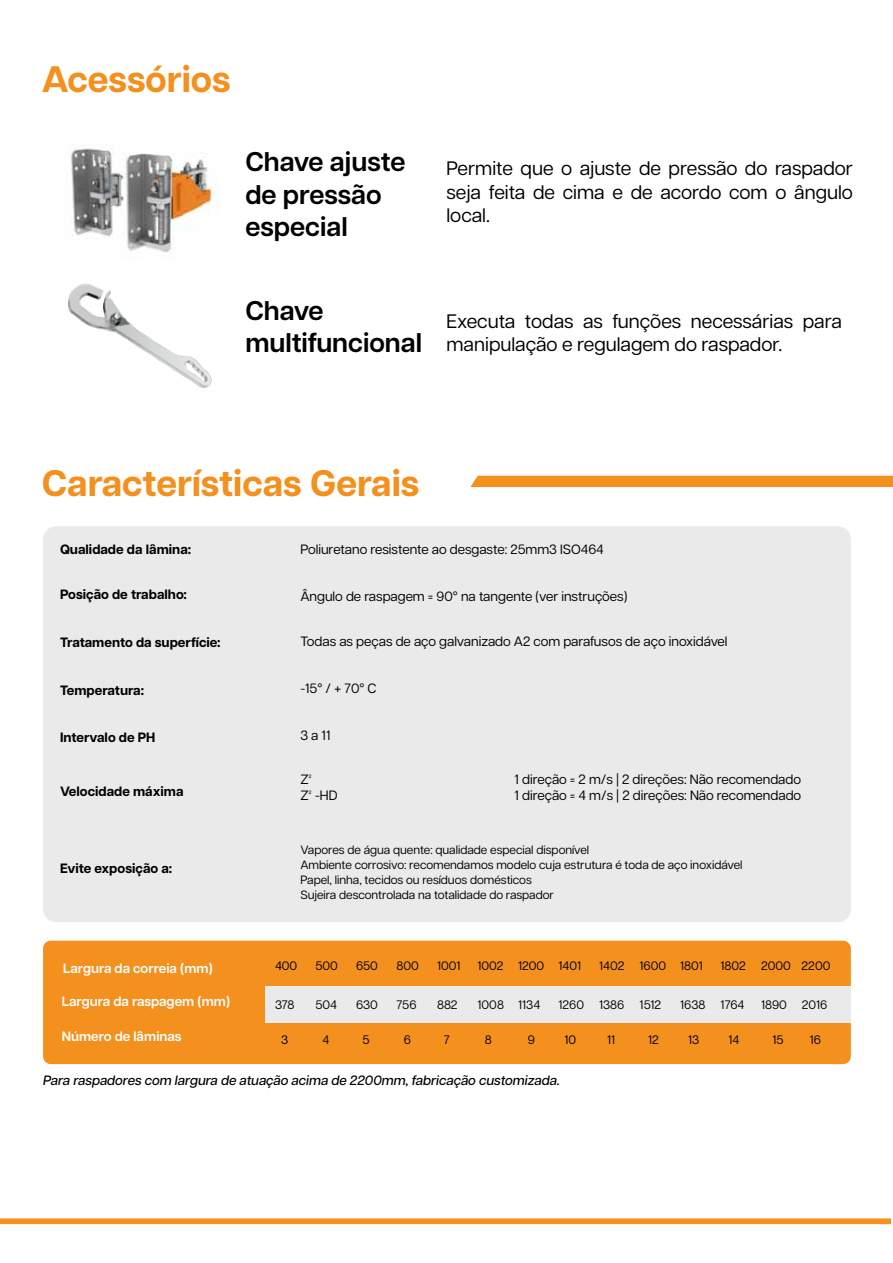
<style>
.page{position:relative;width:893px;height:1263px;background:#fff}
.page>*{position:absolute;margin:0;border:0;box-sizing:border-box;transform-origin:0 0}
.t1{font:700 36.75px "Articulat CF";color:#f3901e}
.t2{font:600 27px/32.4px "Articulat CF";color:#010101}
.t3{font:19.5px/23.4px "Articulat CF";color:#010101;text-align:justify}
.t4{font:13.5px "Articulat CF";color:#010101}
.t5{font:700 13.5px "Articulat CF";color:#010101}
.t6{font:italic 500 13.5px "Articulat CF";color:#010101}
.t7{font:600 13.5px "Articulat CF";color:#fff}
.t8{font:12.3px "Articulat CF";color:#010101}
.t9{font:12px/15px "Articulat CF";color:#010101}
</style>
<div class="page">
<div style="left:470px;top:476px;width:423px;height:11px;background:#f3901e"></div>
<img style="left:70px;top:148px;width:150px;height:105px">
<img style="left:68px;top:283px;width:144px;height:105px">
<div style="left:43px;top:526px;width:808px;height:396px;background:#eaeaea;border-radius:13px"></div>
<div style="left:43px;top:941px;width:808px;height:123px;background:#f3901e;border-radius:8px"></div>
<div style="left:266px;top:986px;width:585px;height:37px;background:#eaeaea"></div>
<svg style="left:0;top:1218px;width:891px;height:6px;background:#f3982f"></svg>
<h1 class="t1" style="left:42px;top:52px;width:190px">Acessórios</h1>
<h2 class="t2" style="left:245px;top:145px;width:162px">Chave ajuste de pressão especial</h2>
<h2 class="t2" style="left:245px;top:293px;width:178px">Chave multifuncional</h2>
<h3 class="t3" style="left:446px;top:156px;width:408px">Permite que o ajuste de pressão do raspador seja feita de cima e de acordo com o ângulo local.</h3>
<h3 class="t3" style="left:446px;top:308px;width:397px">Executa todas as funções necessárias para manipulação e regulagem do raspador.</h3>
<h1 class="t1" style="left:42px;top:456px;width:379px">Características Gerais</h1>
<p class="t5" style="left:60px;top:540px;width:133px">Qualidade da lâmina:</p>
<p class="t5" style="left:60px;top:585px;width:128px">Posição de trabalho:</p>
<p class="t5" style="left:60px;top:632px;width:162px">Tratamento da superfície:</p>
<p class="t5" style="left:60px;top:680px;width:86px">Temperatura:</p>
<p class="t5" style="left:60px;top:727px;width:97px">Intervalo de PH</p>
<p class="t5" style="left:60px;top:781px;width:125px">Velocidade máxima</p>
<p class="t5" style="left:60px;top:859px;width:114px">Evite exposição a:</p>
<p class="t4" style="left:300px;top:540px;width:305px">Poliuretano resistente ao desgaste: 25mm3 ISO464</p>
<p class="t4" style="left:300px;top:586px;width:328px">Ângulo de raspagem = 90° na tangente (ver instruções)</p>
<p class="t4" style="left:300px;top:631px;width:429px">Todas as peças de aço galvanizado A2 com parafusos de aço inoxidável</p>
<p class="t4" style="left:300px;top:679px;width:78px">-15° / + 70° C</p>
<p class="t4" style="left:300px;top:725px;width:32px">3 a 11</p>
<p class="t4" style="left:300px;top:769px;width:13px">Z²</p>
<p class="t4" style="left:515px;top:769px;width:288px">1 direção = 2 m/s | 2 direções: Não recomendado</p>
<p class="t4" style="left:300px;top:785px;width:39px">Z² -HD</p>
<p class="t4" style="left:515px;top:786px;width:288px">1 direção = 4 m/s | 2 direções: Não recomendado</p>
<p class="t9" style="left:300px;top:841px;width:444px">Vapores de água quente: qualidade especial disponível<br>Ambiente corrosivo: recomendamos modelo cuja estrutura é toda de aço inoxidável Papel, linha, tecidos ou resíduos domésticos<br>Sujeira descontrolada na totalidade do raspador</p>
<p class="t7" style="left:63px;top:958px;width:151px">Largura da correia (mm)</p>
<p class="t8" style="left:275px;top:957px;width:24px">400</p>
<p class="t8" style="left:315px;top:957px;width:24px">500</p>
<p class="t8" style="left:356px;top:957px;width:23px">650</p>
<p class="t8" style="left:396px;top:957px;width:24px">800</p>
<p class="t8" style="left:437px;top:957px;width:25px">1001</p>
<p class="t8" style="left:478px;top:957px;width:105px">1002 1200 1401</p>
<p class="t8" style="left:599px;top:957px;width:105px">1402 1600 1801</p>
<p class="t8" style="left:721px;top:957px;width:111px">1802 2000 2200</p>
<p class="t7" style="left:62px;top:992px;width:170px">Largura da raspagem (mm)</p>
<p class="t8" style="left:275px;top:996px;width:21px">378</p>
<p class="t8" style="left:316px;top:996px;width:23px">504</p>
<p class="t8" style="left:356px;top:996px;width:23px">630</p>
<p class="t8" style="left:397px;top:996px;width:21px">756</p>
<p class="t8" style="left:437px;top:996px;width:22px">882</p>
<p class="t8" style="left:478px;top:996px;width:64px">1008 1134</p>
<p class="t8" style="left:559px;top:996px;width:104px">1260 1386 1512</p>
<p class="t8" style="left:680px;top:996px;width:66px">1638 1764</p>
<p class="t8" style="left:761px;top:996px;width:68px">1890 2016</p>
<p class="t7" style="left:62px;top:1026px;width:121px">Número de lâminas</p>
<p class="t6" style="left:43px;top:1070px;width:518px">Para raspadores com largura de atuação acima de 2200mm, fabricação customizada.</p>
<p class="t8" style="left:281px;top:1031px;width:9px">3</p>
<p class="t8" style="left:323px;top:1031px;width:8px">4</p>
<p class="t8" style="left:363px;top:1031px;width:9px">5</p>
<p class="t8" style="left:404px;top:1031px;width:9px">6</p>
<p class="t8" style="left:444px;top:1031px;width:7px">7</p>
<p class="t8" style="left:485px;top:1031px;width:8px">8</p>
<p class="t8" style="left:528px;top:1031px;width:9px">9</p>
<p class="t8" style="left:565px;top:1031px;width:13px">10</p>
<p class="t8" style="left:607px;top:1031px;width:10px">11</p>
<p class="t8" style="left:648px;top:1031px;width:12px">12</p>
<p class="t8" style="left:688px;top:1031px;width:13px">13</p>
<p class="t8" style="left:729px;top:1031px;width:12px">14</p>
<p class="t8" style="left:772px;top:1031px;width:13px">15</p>
<p class="t8" style="left:810px;top:1031px;width:13px">16</p>
</div>
